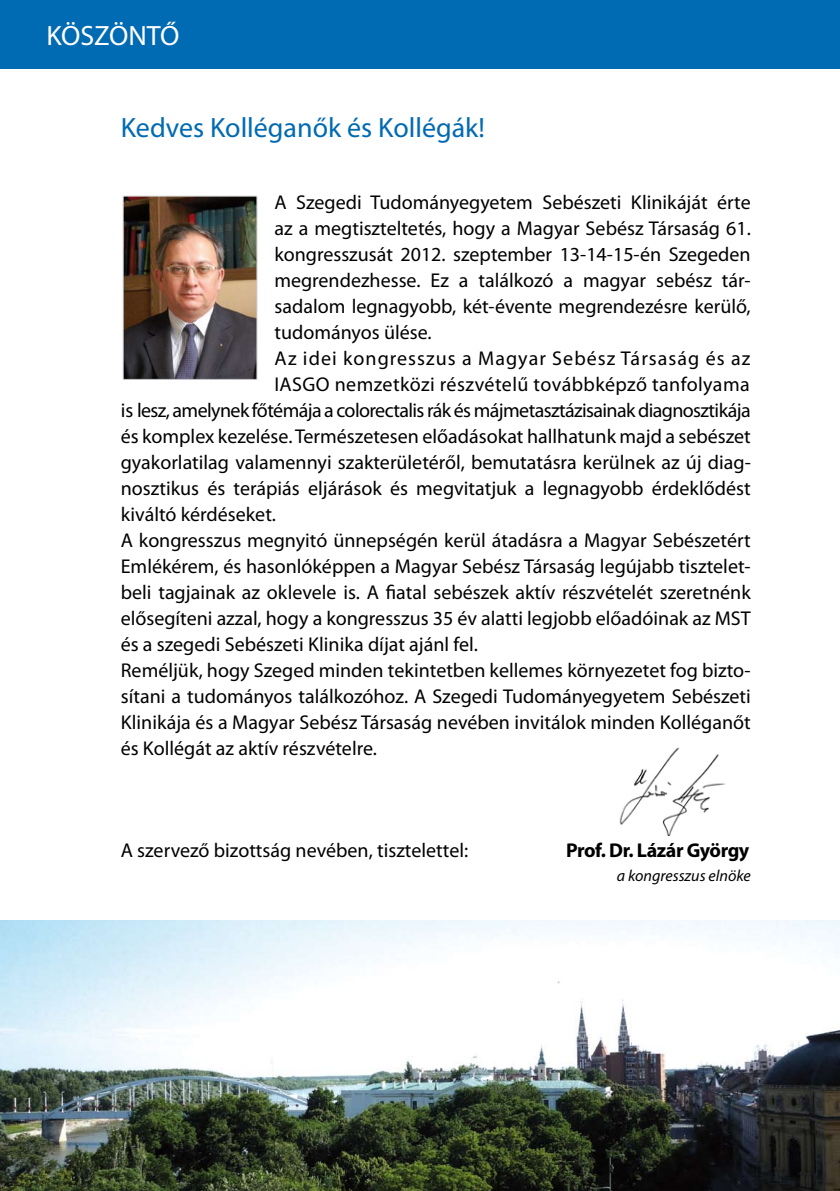
<style>
.page{position:relative;width:840px;height:1191px;background:#fff}
.page>*{position:absolute;margin:0;border:0;box-sizing:border-box;transform-origin:0 0}
.t1{font:28px "Myriad Pro";color:#006ab2}
.t2{font:28px "Myriad Pro";color:#fff}
.t3{font:20px "Myriad Pro";color:#000}
.t4{font:20px "Myriad Pro";letter-spacing:-.03em;color:#000}
.t5{font:20px "Myriad Pro";letter-spacing:.02em;color:#000}
.t6{font:20px "Myriad Pro";letter-spacing:.05em;color:#000}
.t7{font:700 20px "Myriad Pro";letter-spacing:-.02em;color:#000}
.t8{font:italic 16px "Myriad Pro";color:#000}
</style>
<div class="page">
<img style="left:619px;top:747px;width:107px;height:88px">
<div style="left:0;top:0;width:839px;height:69px;background:#006ab2"></div>
<img style="left:0;top:920px;width:839px;height:271px">
<img style="left:125px;top:198px;width:130px;height:180px">
<div style="left:123px;top:196px;width:134px;height:184px;border:1px solid #cfd0d2"></div>
<h1 class="t2" style="left:46px;top:18px;width:134px">KÖSZÖNTŐ</h1>
<h1 class="t1" style="left:121px;top:110px;width:365px">Kedves Kolléganők és Kollégák!</h1>
<p class="t3" style="left:274px;top:189px;width:477px">A Szegedi Tudományegyetem Sebészeti Klinikáját érte</p>
<p class="t3" style="left:274px;top:215px;width:477px">az a megtiszteltetés, hogy a Magyar Sebész Társaság 61.</p>
<p class="t3" style="left:274px;top:241px;width:477px">kongresszusát 2012. szeptember 13-14-15-én Szegeden</p>
<p class="t3" style="left:274px;top:267px;width:477px">megrendezhesse. Ez a találkozó a magyar sebész tár-</p>
<p class="t3" style="left:274px;top:293px;width:477px">sadalom legnagyobb, két-évente megrendezésre kerülő,</p>
<p class="t3" style="left:274px;top:319px;width:159px">tudományos ülése.</p>
<p class="t6" style="left:274px;top:345px;width:477px">Az idei kongresszus a Magyar Sebész Társaság és az</p>
<p class="t5" style="left:274px;top:371px;width:476px">IASGO nemzetközi részvételű továbbképző tanfolyama</p>
<p class="t4" style="left:121px;top:397px;width:631px">is lesz, amelynek főtémája a colorectalis rák és májmetasztázisainak diagnosztikája</p>
<p class="t3" style="left:121px;top:423px;width:631px">és komplex kezelése. Természetesen előadásokat hallhatunk majd a sebészet</p>
<p class="t3" style="left:121px;top:449px;width:631px">gyakorlatilag valamennyi szakterületéről, bemutatásra kerülnek az új diag-</p>
<p class="t3" style="left:121px;top:475px;width:631px">nosztikus és terápiás eljárások és megvitatjuk a legnagyobb érdeklődést</p>
<p class="t3" style="left:121px;top:501px;width:157px">kiváltó kérdéseket.</p>
<p class="t3" style="left:121px;top:527px;width:631px">A kongresszus megnyitó ünnepségén kerül átadásra a Magyar Sebészetért</p>
<p class="t3" style="left:121px;top:553px;width:631px">Emlékérem, és hasonlóképpen a Magyar Sebész Társaság legújabb tisztelet-</p>
<p class="t3" style="left:121px;top:579px;width:631px">beli tagjainak az oklevele is. A fiatal sebészek aktív részvételét szeretnénk</p>
<p class="t3" style="left:121px;top:605px;width:631px">elősegíteni azzal, hogy a kongresszus 35 év alatti legjobb előadóinak az MST</p>
<p class="t3" style="left:121px;top:631px;width:358px">és a szegedi Sebészeti Klinika díjat ajánl fel.</p>
<p class="t3" style="left:121px;top:657px;width:631px">Reméljük, hogy Szeged minden tekintetben kellemes környezetet fog bizto-</p>
<p class="t3" style="left:121px;top:683px;width:631px">sítani a tudományos találkozóhoz. A Szegedi Tudományegyetem Sebészeti</p>
<p class="t3" style="left:121px;top:709px;width:631px">Klinikája és a Magyar Sebész Társaság nevében invitálok minden Kolléganőt</p>
<p class="t3" style="left:121px;top:735px;width:257px">és Kollégát az aktív részvételre.</p>
<p class="t3" style="left:121px;top:837px;width:349px">A szervező bizottság nevében, tisztelettel:</p>
<p class="t7" style="left:565px;top:837px;width:185px">Prof. Dr. Lázár György</p>
<p class="t8" style="left:616px;top:865px;width:135px">a kongresszus elnöke</p>
</div>
